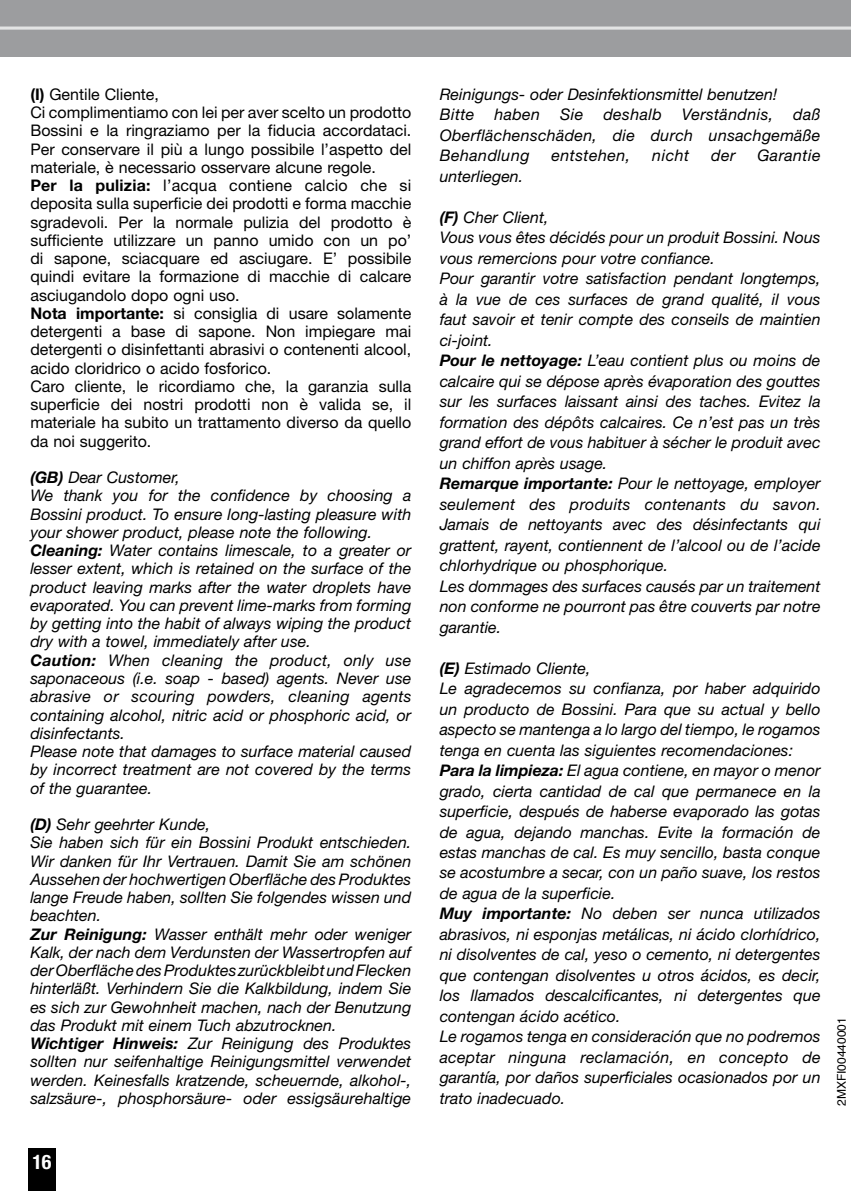
<style>
.page{position:relative;width:851px;height:1191px;background:#fff}
.page>*{position:absolute;margin:0;border:0;box-sizing:border-box;transform-origin:0 0}
.t1{font:700 condensed 20px "Helvetica Neue";color:#fff}
.t2{font:italic 16px/20.4px "Helvetica Neue";color:#000}
.t3{font:16px/18.2px "Helvetica Neue";color:#000}
.t4{font:italic 16px/20.4px "Helvetica Neue";letter-spacing:.02em;color:#000}
.t5{font:italic 16px "Helvetica Neue";letter-spacing:.03em;color:#000}
.t6{font:12px "Helvetica";color:#000}
.s1{font-weight:700}
</style>
<div class="page">
<div style="left:0;top:0;width:850px;height:56px;background:#9c9d9f"></div>
<hr style="left:0;top:27px;width:850px;height:3px;background:#e3e4e4">
<div style="left:28px;top:1148px;width:28px;height:43px;background:#000"></div>
<p class="t3" style="left:30px;top:85px;width:382px"><span class="s1">(I)</span> Gentile Cliente,<br>Ci complimentiamo con lei per aver scelto un prodotto Bossini e la ringraziamo per la fiducia accordataci.<br>Per conservare il più a lungo possibile l’aspetto del materiale, è necessario osservare alcune regole.<br><span class="s1">Per la pulizia:</span> l’acqua contiene calcio che si deposita sulla superficie dei prodotti e forma macchie sgradevoli. Per la normale pulizia del prodotto è sufficiente utilizzare un panno umido con un po’ di sapone, sciacquare ed asciugare. E’ possibile quindi evitare la formazione di macchie di calcare asciugandolo dopo ogni uso.<br><span class="s1">Nota importante:</span> si consiglia di usare solamente detergenti a base di sapone. Non impiegare mai detergenti o disinfettanti abrasivi o contenenti alcool, acido cloridrico o acido fosforico.<br>Caro cliente, le ricordiamo che, la garanzia sulla superficie dei nostri prodotti non è valida se, il materiale ha subito un trattamento diverso da quello da noi suggerito.</p>
<p class="t2" style="left:30px;top:468px;width:382px;line-height:18.2px"><span class="s1">(GB)</span> Dear Customer,<br>We thank you for the confidence by choosing a Bossini product. To ensure long-lasting pleasure with your shower product, please note the following.<br><span class="s1">Cleaning:</span> Water contains limescale, to a greater or lesser extent, which is retained on the surface of the product leaving marks after the water droplets have evaporated. You can prevent lime-marks from forming by getting into the habit of always wiping the product dry with a towel, immediately after use.<br><span class="s1">Caution:</span> When cleaning the product, only use saponaceous (i.e. soap - based) agents. Never use abrasive or scouring powders, cleaning agents containing alcohol, nitric acid or phosphoric acid, or disinfectants.<br>Please note that damages to surface material caused by incorrect treatment are not covered by the terms of the guarantee.</p>
<p class="t2" style="left:30px;top:815px;width:382px;line-height:18.2px"><span class="s1">(D)</span> Sehr geehrter Kunde,<br>Sie haben sich für ein Bossini Produkt entschieden.<br>Wir danken für Ihr Vertrauen. Damit Sie am schönen Aussehen der hochwertigen Oberfläche des Produktes lange Freude haben, sollten Sie folgendes wissen und beachten.<br><span class="s1">Zur Reinigung:</span> Wasser enthält mehr oder weniger Kalk, der nach dem Verdunsten der Wassertropfen auf der Oberfläche des Produktes zurückbleibt und Flecken hinterläßt. Verhindern Sie die Kalkbildung, indem Sie es sich zur Gewohnheit machen, nach der Benutzung das Produkt mit einem Tuch abzutrocknen.<br><span class="s1">Wichtiger Hinweis:</span> Zur Reinigung des Produktes sollten nur seifenhaltige Reinigungsmittel verwendet werden. Keinesfalls kratzende, scheuernde, alkohol-, salzsäure-, phosphorsäure- oder essigsäurehaltige</p>
<p class="t1" style="left:32px;top:1149px;width:21px">16</p>
<p class="t4" style="left:439px;top:84px;width:382px">Reinigungs- oder Desinfektionsmittel benutzen!<br>Bitte haben Sie deshalb Verständnis, daß Oberflächenschäden, die durch unsachgemäße Behandlung</p>
<p class="t5" style="left:551px;top:146px;width:80px">entstehen,</p>
<p class="t2" style="left:652px;top:145px;width:38px">nicht</p>
<p class="t2" style="left:711px;top:145px;width:26px">der</p>
<p class="t5" style="left:757px;top:146px;width:65px">Garantie</p>
<p class="t2" style="left:439px;top:165px;width:85px">unterliegen.</p>
<p class="t2" style="left:439px;top:206px;width:382px"><span class="s1">(F)</span> Cher Client,<br>Vous vous êtes décidés pour un produit Bossini. Nous vous remercions pour votre confiance.<br>Pour garantir votre satisfaction pendant longtemps, à la vue de ces surfaces de grand qualité, il vous faut savoir et tenir compte des conseils de maintien ci-joint.<br><span class="s1">Pour le nettoyage:</span> L’eau contient plus ou moins de calcaire qui se dépose après évaporation des gouttes sur les surfaces laissant ainsi des taches. Evitez la formation des dépôts calcaires. Ce n’est pas un très grand effort de vous habituer à sécher le produit avec un chiffon après usage.<br><span class="s1">Remarque importante:</span> Pour le nettoyage, employer seulement des produits contenants du savon.<br>Jamais de nettoyants avec des désinfectants qui grattent, rayent, contiennent de l’alcool ou de l’acide chlorhydrique ou phosphorique.<br>Les dommages des surfaces causés par un traitement non conforme ne pourront pas être couverts par notre garantie.</p>
<p class="t2" style="left:439px;top:657px;width:382px"><span class="s1">(E)</span> Estimado Cliente,<br>Le agradecemos su confianza, por haber adquirido un producto de Bossini. Para que su actual y bello aspecto se mantenga a lo largo del tiempo, le rogamos tenga en cuenta las siguientes recomendaciones:<br><span class="s1">Para la limpieza:</span> El agua contiene, en mayor o menor grado, cierta cantidad de cal que permanece en la superficie, después de haberse evaporado las gotas de agua, dejando manchas. Evite la formación de estas manchas de cal. Es muy sencillo, basta conque se acostumbre a secar, con un paño suave, los restos de agua de la superficie.<br><span class="s1">Muy importante:</span> No deben ser nunca utilizados abrasivos, ni esponjas metálicas, ni ácido clorhídrico, ni disolventes de cal, yeso o cemento, ni detergentes que contengan disolventes u otros ácidos, es decir, los llamados descalcificantes, ni detergentes que contengan ácido acético.<br>Le rogamos tenga en consideración que no podremos aceptar ninguna reclamación, en concepto de garantía, por daños superficiales ocasionados por un trato inadecuado.</p>
<p class="t6" style="left:833px;top:1106px;width:90px;rotate:-90deg">2MXFI00440001</p>
</div>
